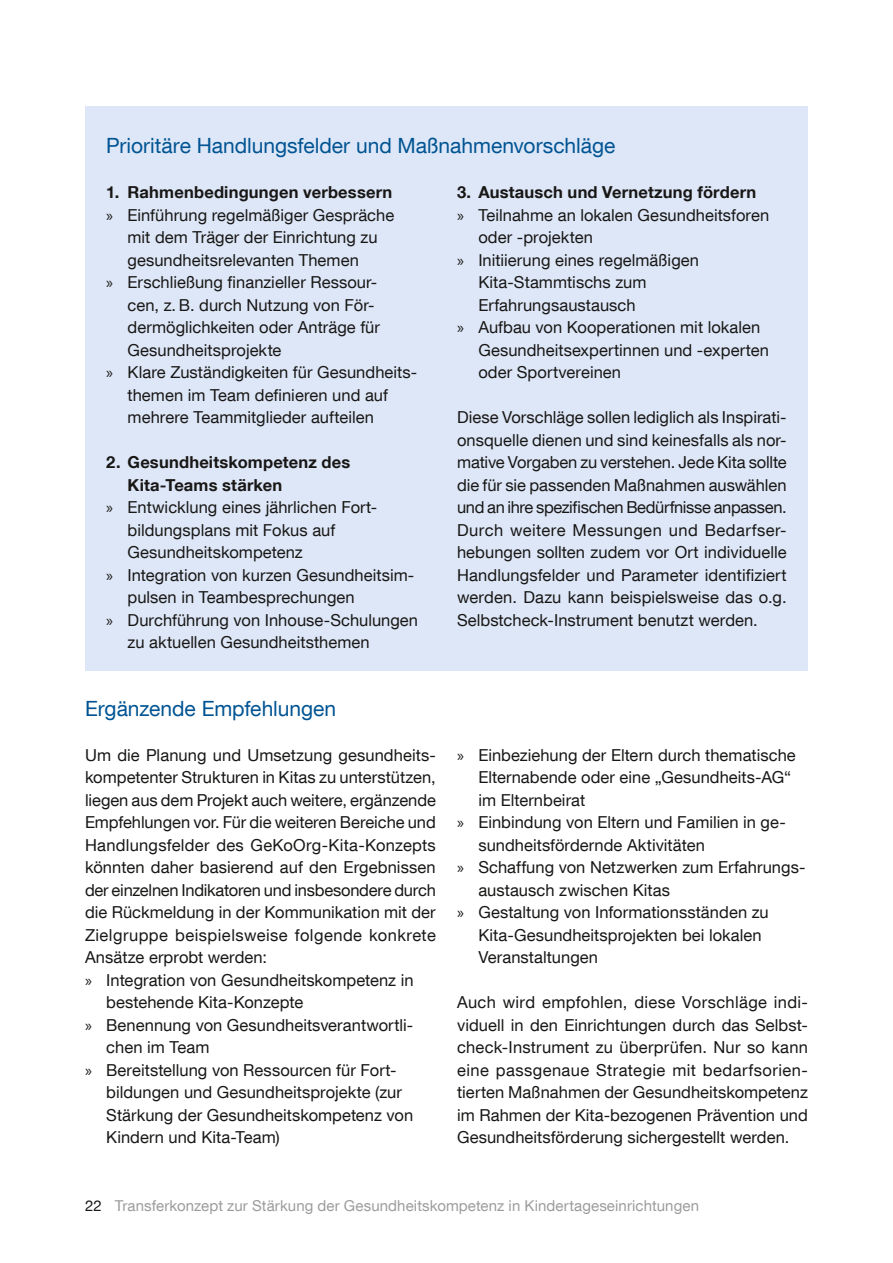
<style>
.page{position:relative;width:893px;height:1263px;background:#fff}
.page>*{position:absolute;margin:0;border:0;box-sizing:border-box;transform-origin:0 0}
.TUM_A4_Headline_3_14pt{font:21px "TUM Neue Helvetica";color:#005493}
.TUM_A4_Fließtext_11pt{font:16.5px/22.5px "TUM Neue Helvetica";letter-spacing:.005em;color:#181716}
.t1{font:700 16.5px/22.5px "TUM Neue Helvetica";letter-spacing:.01em;color:#181716}
.t2{font:15px "TUM Neue Helvetica";letter-spacing:.005em;color:#9c9c9d}
.s1{font-family:"Myriad Pro"}
.s2{color:#181716}
</style>
<div class="page">
<div style="left:85px;top:106px;width:723px;height:565px;background:#dee7f7"></div>
<p class="TUM_A4_Headline_3_14pt" style="left:106px;top:133px;width:511px">Prioritäre Handlungsfelder und Maßnahmenvorschläge</p>
<p class="t1" style="left:457px;top:180px;width:301px">3. Austausch und Vernetzung fördern</p>
<p class="TUM_A4_Fließtext_11pt" style="left:478px;top:203px;width:292px;text-indent:-21px"><span class="s1">»</span> Teilnahme an lokalen Gesundheitsforen oder -projekten</p>
<p class="TUM_A4_Fließtext_11pt" style="left:478px;top:248px;width:222px;text-indent:-21px"><span class="s1">»</span> Initiierung eines regelmäßigen<br>Kita-Stammtischs zum<br>Erfahrungsaustausch</p>
<p class="TUM_A4_Fließtext_11pt" style="left:478px;top:316px;width:292px;text-indent:-21px"><span class="s1">»</span> Aufbau von Kooperationen mit lokalen<br>Gesundheitsexpertinnen und -experten oder Sportvereinen</p>
<p class="TUM_A4_Fließtext_11pt" style="left:457px;top:406px;width:331px;text-align:justify">Diese Vorschläge sollen lediglich als Inspirati&shy;onsquelle dienen und sind keinesfalls als nor&shy;mative Vorgaben zu verstehen. Jede Kita sollte die für sie passenden Maßnahmen auswählen und an ihre spezifischen Bedürfnisse anpassen.<br>Durch weitere Messungen und Bedarfser&shy;hebungen sollten zudem vor Ort individuelle Handlungsfelder und Parameter identifiziert werden. Dazu kann beispielsweise das o.g.<br>Selbstcheck-Instrument benutzt werden.</p>
<p class="t1" style="left:106px;top:180px;width:287px">1. Rahmenbedingungen verbessern</p>
<p class="TUM_A4_Fließtext_11pt" style="left:128px;top:203px;width:268px;text-indent:-21px"><span class="s1">»</span> Einführung regelmäßiger Gespräche mit dem Träger der Einrichtung zu gesundheitsrelevanten Themen</p>
<p class="TUM_A4_Fließtext_11pt" style="left:128px;top:271px;width:254px;text-indent:-21px"><span class="s1">»</span> Erschließung finanzieller Ressour&shy;cen, z. B. durch Nutzung von För&shy;dermöglichkeiten oder Anträge für<br>Gesundheitsprojekte</p>
<p class="TUM_A4_Fließtext_11pt" style="left:128px;top:361px;width:291px;text-indent:-21px"><span class="s1">»</span> Klare Zuständigkeiten für Gesundheits&shy;themen im Team definieren und auf mehrere Teammitglieder aufteilen</p>
<p class="t1" style="left:128px;top:450px;width:224px;text-indent:-21px">2. Gesundheitskompetenz des<br>Kita-Teams stärken</p>
<p class="TUM_A4_Fließtext_11pt" style="left:128px;top:496px;width:251px;text-indent:-21px"><span class="s1">»</span> Entwicklung eines jährlichen Fort&shy;bildungsplans mit Fokus auf<br>Gesundheitskompetenz</p>
<p class="TUM_A4_Fließtext_11pt" style="left:128px;top:563px;width:288px;text-indent:-21px"><span class="s1">»</span> Integration von kurzen Gesundheitsim&shy;pulsen in Teambesprechungen</p>
<p class="TUM_A4_Fließtext_11pt" style="left:128px;top:608px;width:292px;text-indent:-21px"><span class="s1">»</span> Durchführung von Inhouse-Schulungen zu aktuellen Gesundheitsthemen</p>
<p class="TUM_A4_Headline_3_14pt" style="left:85px;top:695px;width:253px">Ergänzende Empfehlungen</p>
<p class="TUM_A4_Fließtext_11pt" style="left:85px;top:743px;width:352px;text-align:justify">Um die Planung und Umsetzung gesundheits&shy;kompetenter Strukturen in Kitas zu unterstützen, liegen aus dem Projekt auch weitere, ergänzende Empfehlungen vor. Für die weiteren Bereiche und Handlungsfelder des GeKoOrg-Kita-Konzepts könnten daher basierend auf den Ergebnissen der einzelnen Indikatoren und insbesondere durch die Rückmeldung in der Kommunikation mit der Zielgruppe beispielsweise folgende konkrete Ansätze erprobt werden:</p>
<p class="TUM_A4_Fließtext_11pt" style="left:106px;top:968px;width:309px;text-indent:-21px"><span class="s1">»</span> Integration von Gesundheitskompetenz in bestehende Kita-Konzepte</p>
<p class="TUM_A4_Fließtext_11pt" style="left:106px;top:1013px;width:308px;text-indent:-21px"><span class="s1">»</span> Benennung von Gesundheitsverantwortli&shy;chen im Team</p>
<p class="TUM_A4_Fließtext_11pt" style="left:106px;top:1058px;width:308px;text-indent:-21px"><span class="s1">»</span> Bereitstellung von Ressourcen für Fort&shy;bildungen und Gesundheitsprojekte (zur Stärkung der Gesundheitskompetenz von Kindern und Kita-Team)</p>
<p class="TUM_A4_Fließtext_11pt" style="left:478px;top:743px;width:319px;text-indent:-21px"><span class="s1">»</span> Einbeziehung der Eltern durch thematische<br>Elternabende oder eine „Gesundheits-AG“ im Elternbeirat</p>
<p class="TUM_A4_Fließtext_11pt" style="left:478px;top:811px;width:309px;text-indent:-21px"><span class="s1">»</span> Einbindung von Eltern und Familien in ge&shy;sundheitsfördernde Aktivitäten</p>
<p class="TUM_A4_Fließtext_11pt" style="left:478px;top:856px;width:329px;text-indent:-21px"><span class="s1">»</span> Schaffung von Netzwerken zum Erfahrungs&shy;austausch zwischen Kitas</p>
<p class="TUM_A4_Fließtext_11pt" style="left:478px;top:901px;width:292px;text-indent:-21px"><span class="s1">»</span> Gestaltung von Informationsständen zu<br>Kita-Gesundheitsprojekten bei lokalen<br>Veranstaltungen</p>
<p class="TUM_A4_Fließtext_11pt" style="left:457px;top:991px;width:352px;text-align:justify">Auch wird empfohlen, diese Vorschläge indi&shy;viduell in den Einrichtungen durch das Selbst&shy;check-Instrument zu überprüfen. Nur so kann eine passgenaue Strategie mit bedarfsorien&shy;tierten Maßnahmen der Gesundheitskompetenz im Rahmen der Kita-bezogenen Prävention und Gesundheitsförderung sichergestellt werden.</p>
<p class="t2" style="left:85px;top:1196px;width:615px"><span class="s2">22</span> Transferkonzept zur Stärkung der Gesundheitskompetenz in Kindertageseinrichtungen</p>
</div>
